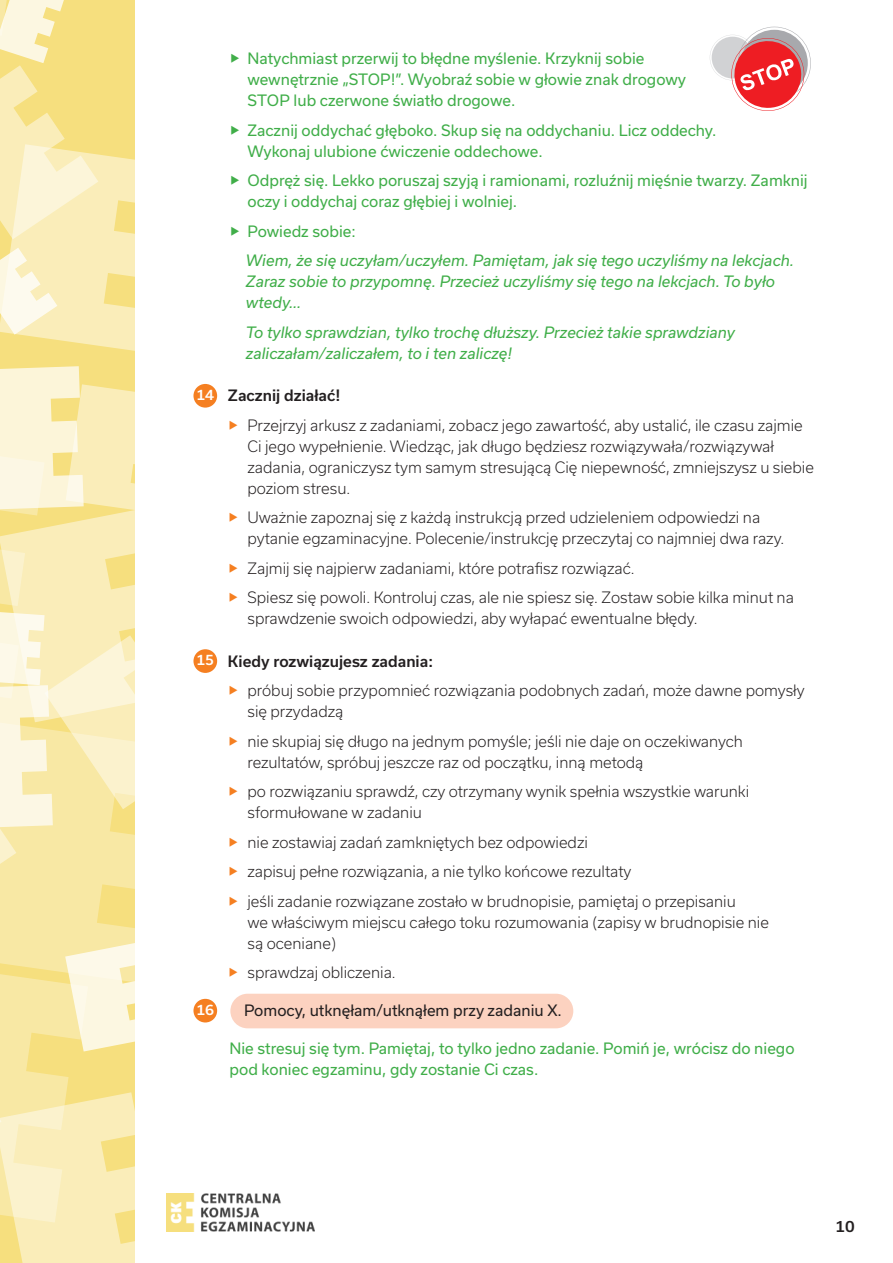
<style>
.page{position:relative;width:893px;height:1263px;background:#fff}
.page>*{position:absolute;margin:0;border:0;box-sizing:border-box;transform-origin:0 0}
.t1{font:300 15px/21px "Usual";color:#231f20}
.t2{font:15px/21px "Usual";color:#40ae49}
.t3{font:italic 15px/21px "Usual";color:#40ae49}
.t4{font:500 15px "Usual";color:#231f20}
.t5{font:15px "Usual";color:#231f20}
.t6{font:500 13.8px "Usual";color:#fff}
.s1{font-weight:300}
.s2{color:#f57f21}
</style>
<div class="page">
<div style="left:230px;top:994px;width:343px;height:34px;background:#fcd2c0;border-radius:17px"></div>
<svg style="left:0;top:0;width:134px;height:351px;background:#f8e9aa"></svg>
<svg style="left:0;top:366px;width:134px;height:897px;background:#f9ecb5"></svg>
<img style="left:166px;top:1193px;width:149px;height:38px">
<div style="left:193px;top:384px;width:24px;height:24px;background:#f57f21;border-radius:50%"></div>
<div style="left:193px;top:649px;width:24px;height:24px;background:#f57f21;border-radius:50%"></div>
<div style="left:193px;top:999px;width:24px;height:23px;background:#f57f21;border-radius:50%"></div>
<svg style="left:710px;top:27px;width:101px;height:84px"></svg>
<p class="t2" style="left:247px;top:48px;width:440px;text-indent:-18px"><span class="s1">▶</span> Natychmiast przerwij to błędne myślenie. Krzyknij sobie wewnętrznie „STOP!”. Wyobraź sobie w głowie znak drogowy<br>STOP lub czerwone światło drogowe.</p>
<p class="t2" style="left:247px;top:120px;width:470px;text-indent:-18px"><span class="s1">▶</span> Zacznij oddychać głęboko. Skup się na oddychaniu. Licz oddechy.<br>Wykonaj ulubione ćwiczenie oddechowe.</p>
<p class="t2" style="left:247px;top:170px;width:562px;text-indent:-18px"><span class="s1">▶</span> Odpręż się. Lekko poruszaj szyją i ramionami, rozluźnij mięśnie twarzy. Zamknij oczy i oddychaj coraz głębiej i wolniej.</p>
<p class="t2" style="left:229px;top:221px;width:128px"><span class="s1">▶</span> Powiedz sobie:</p>
<p class="t3" style="left:246px;top:250px;width:550px">Wiem, że się uczyłam/uczyłem. Pamiętam, jak się tego uczyliśmy na lekcjach.<br>Zaraz sobie to przypomnę. Przecież uczyliśmy się tego na lekcjach. To było wtedy…</p>
<p class="t3" style="left:246px;top:322px;width:491px">To tylko sprawdzian, tylko trochę dłuższy. Przecież takie sprawdziany zaliczałam/zaliczałem, to i ten zaliczę!</p>
<p class="t6" style="left:196px;top:387px;width:19px">14</p>
<p class="t4" style="left:228px;top:387px;width:114px">Zacznij działać!</p>
<p class="t1" style="left:247px;top:415px;width:568px;text-indent:-20px"><span class="s2">▶</span> Przejrzyj arkusz z zadaniami, zobacz jego zawartość, aby ustalić, ile czasu zajmie Ci jego wypełnienie. Wiedząc, jak długo będziesz rozwiązywała/rozwiązywał zadania, ograniczysz tym samym stresującą Cię niepewność, zmniejszysz u siebie poziom stresu.</p>
<p class="t1" style="left:247px;top:507px;width:538px;text-indent:-20px"><span class="s2">▶</span> Uważnie zapoznaj się z każdą instrukcją przed udzieleniem odpowiedzi na pytanie egzaminacyjne. Polecenie/instrukcję przeczytaj co najmniej dwa razy.</p>
<p class="t1" style="left:228px;top:558px;width:408px"><span class="s2">▶</span> Zajmij się najpierw zadaniami, które potrafisz rozwiązać.</p>
<p class="t1" style="left:247px;top:587px;width:548px;text-indent:-20px"><span class="s2">▶</span> Spiesz się powoli. Kontroluj czas, ale nie spiesz się. Zostaw sobie kilka minut na sprawdzenie swoich odpowiedzi, aby wyłapać ewentualne błędy.</p>
<p class="t6" style="left:196px;top:652px;width:19px">15</p>
<p class="t4" style="left:228px;top:652px;width:207px">Kiedy rozwiązujesz zadania:</p>
<p class="t1" style="left:247px;top:680px;width:559px;text-indent:-20px"><span class="s2">▶</span> próbuj sobie przypomnieć rozwiązania podobnych zadań, może dawne pomysły się przydadzą</p>
<p class="t1" style="left:247px;top:730px;width:497px;text-indent:-20px"><span class="s2">▶</span> nie skupiaj się długo na jednym pomyśle; jeśli nie daje on oczekiwanych rezultatów, spróbuj jeszcze raz od początku, inną metodą</p>
<p class="t1" style="left:247px;top:781px;width:503px;text-indent:-20px"><span class="s2">▶</span> po rozwiązaniu sprawdź, czy otrzymany wynik spełnia wszystkie warunki sformułowane w zadaniu</p>
<p class="t1" style="left:228px;top:831px;width:361px"><span class="s2">▶</span> nie zostawiaj zadań zamkniętych bez odpowiedzi</p>
<p class="t1" style="left:228px;top:861px;width:405px"><span class="s2">▶</span> zapisuj pełne rozwiązania, a nie tylko końcowe rezultaty</p>
<p class="t1" style="left:247px;top:890px;width:523px;text-indent:-20px"><span class="s2">▶</span> jeśli zadanie rozwiązane zostało w brudnopisie, pamiętaj o przepisaniu<br>we właściwym miejscu całego toku rozumowania (zapisy w brudnopisie nie są oceniane)</p>
<p class="t1" style="left:228px;top:962px;width:169px"><span class="s2">▶</span> sprawdzaj obliczenia.</p>
<p class="t6" style="left:196px;top:1002px;width:19px">16</p>
<p class="t5" style="left:244px;top:1002px;width:319px">Pomocy, utknęłam/utknąłem przy zadaniu X.</p>
<p class="t2" style="left:229px;top:1038px;width:567px">Nie stresuj się tym. Pamiętaj, to tylko jedno zadanie. Pomiń je, wrócisz do niego pod koniec egzaminu, gdy zostanie Ci czas.</p>
<p class="t4" style="left:835px;top:1217px;width:21px">10</p>
</div>
